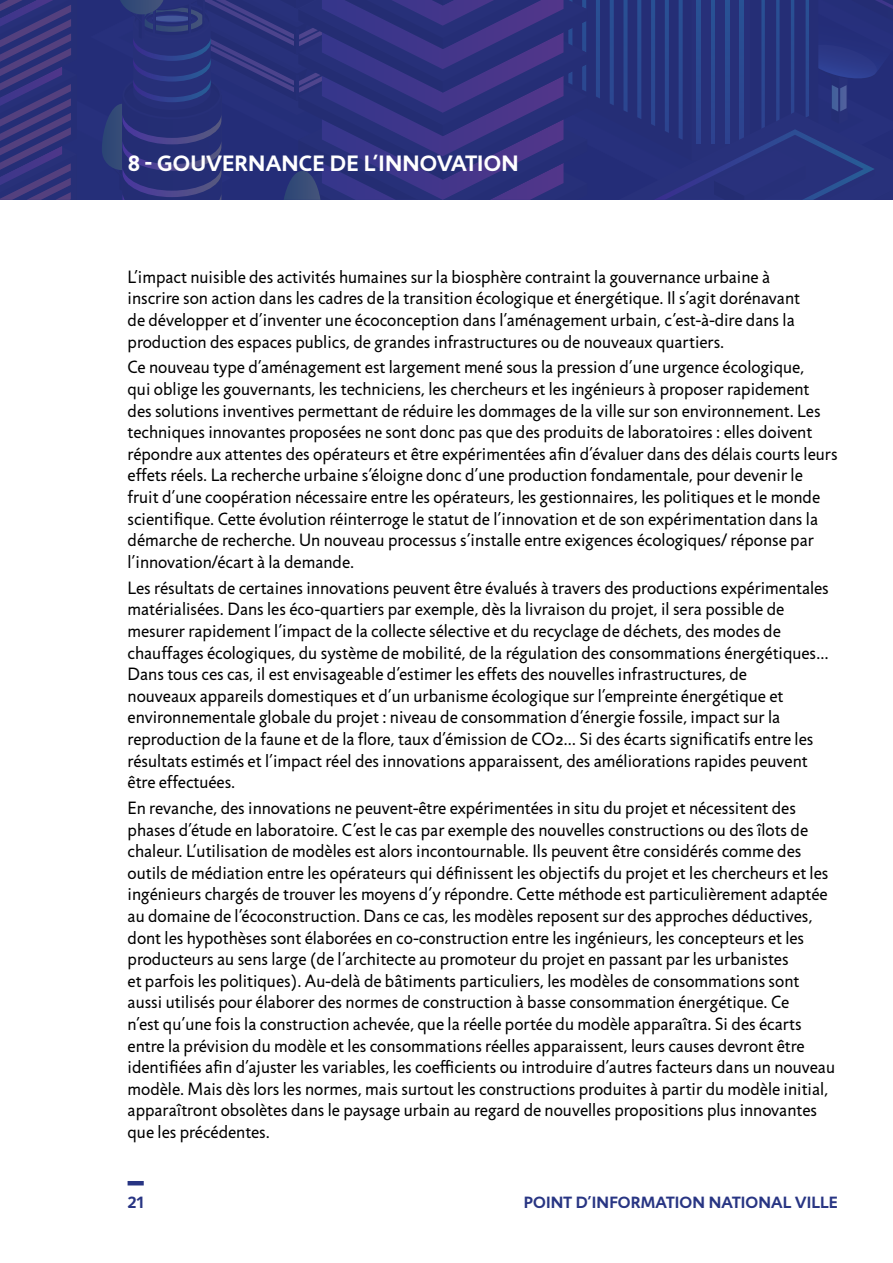
<style>
.page{position:relative;width:893px;height:1263px;background:#fff}
.page>*{position:absolute;margin:0;border:0;box-sizing:border-box;transform-origin:0 0}
.t1{font:700 22.5px "Jigsaw";color:#fff}
.t2{font:18px/21.6px "Jigsaw";color:#000}
.t3{font:700 16.5px "Jigsaw";letter-spacing:.01em;color:#283583}
</style>
<div class="page">
<svg style="left:0;top:0;width:893px;height:200px;background:#2c327c"></svg>
<hr style="left:128px;top:1181px;width:16px;height:4px;background:#283583">
<p class="t1" style="left:128px;top:150px;width:62px">8 - GOUVERNANCE</p>
<p class="t1" style="left:330px;top:150px;width:64px">DE L’INNOVATION</p>
<p class="t2" style="left:128px;top:266px;width:674px">L’impact nuisible des activités humaines sur la biosphère contraint la gouvernance urbaine à inscrire son action dans les cadres de la transition écologique et énergétique. Il s’agit dorénavant de développer et d’inventer une écoconception dans l’aménagement urbain, c’est-à-dire dans la production des espaces publics, de grandes infrastructures ou de nouveaux quartiers.</p>
<p class="t2" style="left:128px;top:357px;width:711px">Ce nouveau type d’aménagement est largement mené sous la pression d’une urgence écologique,<br>qui oblige les gouvernants, les techniciens, les chercheurs et les ingénieurs à proposer rapidement des solutions inventives permettant de réduire les dommages de la ville sur son environnement. Les techniques innovantes proposées ne sont donc pas que des produits de laboratoires : elles doivent répondre aux attentes des opérateurs et être expérimentées afin d’évaluer dans des délais courts leurs effets réels. La recherche urbaine s’éloigne donc d’une production fondamentale, pour devenir le fruit d’une coopération nécessaire entre les opérateurs, les gestionnaires, les politiques et le monde scientifique. Cette évolution réinterroge le statut de l’innovation et de son expérimentation dans la démarche de recherche. Un nouveau processus s’installe entre exigences écologiques/ réponse par l’innovation/écart à la demande.</p>
<p class="t2" style="left:128px;top:577px;width:703px">Les résultats de certaines innovations peuvent être évalués à travers des productions expérimentales matérialisées. Dans les éco-quartiers par exemple, dès la livraison du projet, il sera possible de mesurer rapidement l’impact de la collecte sélective et du recyclage de déchets, des modes de chauffages écologiques, du système de mobilité, de la régulation des consommations énergétiques… Dans tous ces cas, il est envisageable d’estimer les effets des nouvelles infrastructures, de<br>nouveaux appareils domestiques et d’un urbanisme écologique sur l’empreinte énergétique et environnementale globale du projet : niveau de consommation d’énergie fossile, impact sur la reproduction de la faune et de la flore, taux d’émission de CO2… Si des écarts significatifs entre les résultats estimés et l’impact réel des innovations apparaissent, des améliorations rapides peuvent être effectuées.</p>
<p class="t2" style="left:128px;top:797px;width:709px">En revanche, des innovations ne peuvent-être expérimentées in situ du projet et nécessitent des phases d’étude en laboratoire. C’est le cas par exemple des nouvelles constructions ou des îlots de chaleur. L’utilisation de modèles est alors incontournable. Ils peuvent être considérés comme des outils de médiation entre les opérateurs qui définissent les objectifs du projet et les chercheurs et les ingénieurs chargés de trouver les moyens d’y répondre. Cette méthode est particulièrement adaptée au domaine de l’écoconstruction. Dans ce cas, les modèles reposent sur des approches déductives, dont les hypothèses sont élaborées en co-construction entre les ingénieurs, les concepteurs et les producteurs au sens large (de l’architecte au promoteur du projet en passant par les urbanistes<br>et parfois les politiques). Au-delà de bâtiments particuliers, les modèles de consommations sont aussi utilisés pour élaborer des normes de construction à basse consommation énergétique. Ce<br>n’est qu’une fois la construction achevée, que la réelle portée du modèle apparaîtra. Si des écarts entre la prévision du modèle et les consommations réelles apparaissent, leurs causes devront être identifiées afin d’ajuster les variables, les coefficients ou introduire d’autres facteurs dans un nouveau modèle. Mais dès lors les normes, mais surtout les constructions produites à partir du modèle initial, apparaîtront obsolètes dans le paysage urbain au regard de nouvelles propositions plus innovantes que les précédentes.</p>
<p class="t3" style="left:128px;top:1192px;width:18px">21</p>
<p class="t3" style="left:524px;top:1192px;width:315px">POINT D’INFORMATION NATIONAL VILLE</p>
</div>
